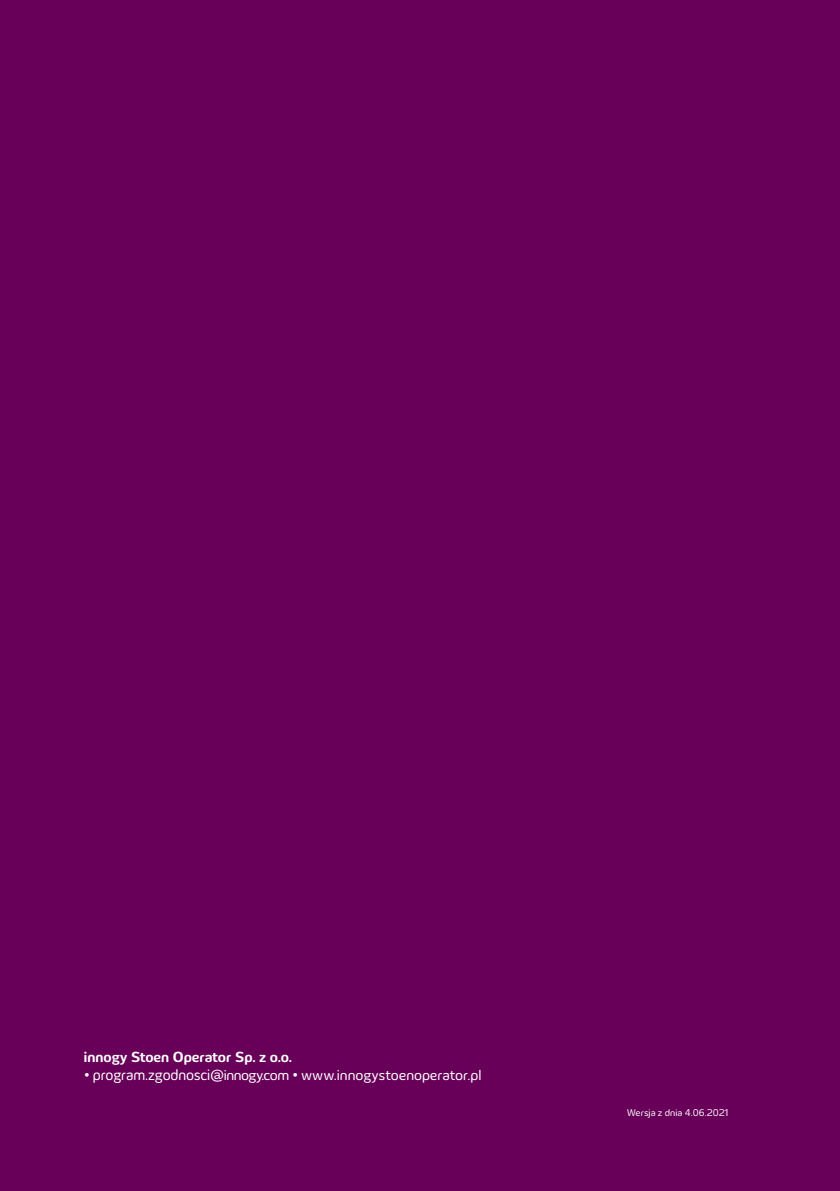
<style>
.page{position:relative;width:840px;height:1191px;background:#fff}
.page>*{position:absolute;margin:0;border:0;box-sizing:border-box;transform-origin:0 0}
.t1{font:15px "Innogy";letter-spacing:-.01em;color:#fff}
.t2{font:700 15px "Innogy";letter-spacing:-.005em;color:#fff}
.t3{font:10px "Innogy";color:#fff}
.s1{font-size:18px}
.s2{font-size:15.8px}
</style>
<div class="page">
<div style="left:0;top:0;width:839px;height:1191px;background:#680059"></div>
<p class="t2" style="left:84px;top:1048px;width:209px">innogy Stoen Operator Sp. z o.o.</p>
<p class="t1" style="left:84px;top:1066px;width:399px"><span class="s1">•</span> <span class="s2">program.zgodnosci</span>@innogy.com <span class="s1">•</span> www.innogystoenoperator.pl</p>
<p class="t3" style="left:626px;top:1107px;width:103px">Wersja z dnia 4.06.2021</p>
</div>
